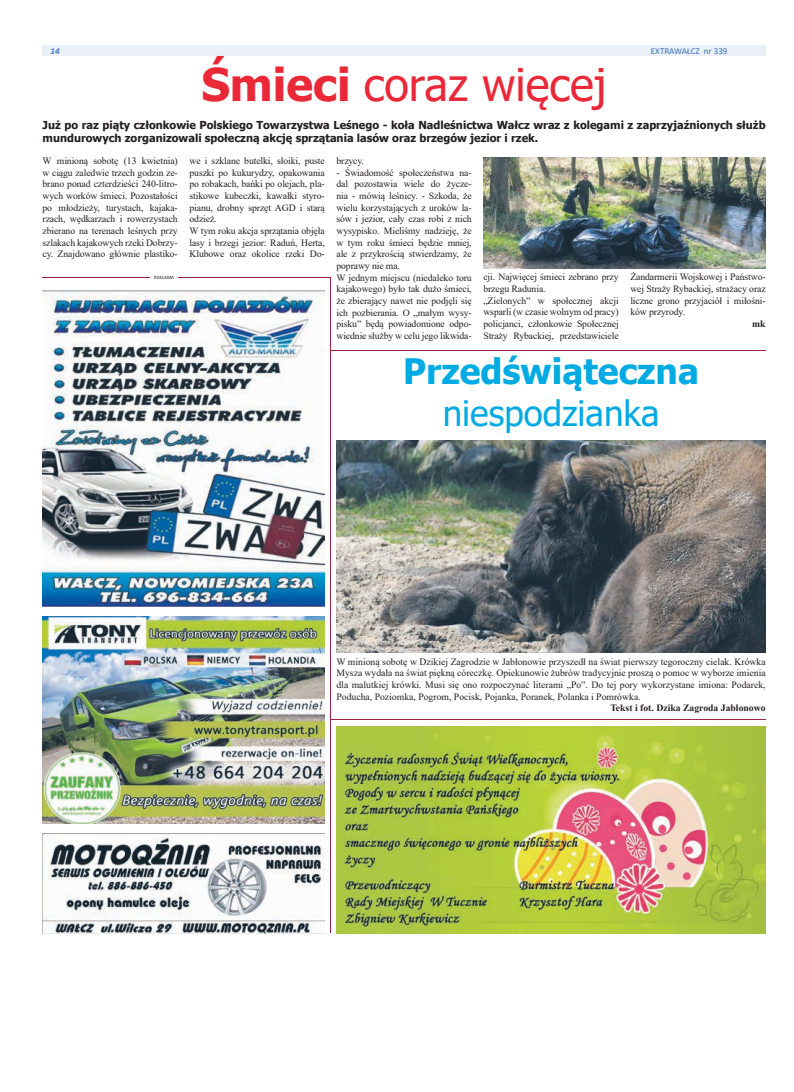
<style>
.page{position:relative;width:794px;height:1092px;background:#fff}
.page>*{position:absolute;margin:0;border:0;box-sizing:border-box;transform-origin:0 0}
.t1{font:45px "Tahoma";color:#ea2938}
.t2{font:700 35px "Tahoma";color:#00aae3}
.t3{font:35px "Tahoma";color:#00aae3}
.t4{font:700 11px/13.2px "Tahoma";color:#231f20}
.t5{font:9.7px/11.6px "Times New Roman";letter-spacing:-.01em;color:#231f20;text-align:justify}
.t6{font:700 9.7px "Times New Roman";color:#231f20}
.t7{font:9px "Calibri";color:#3d72b6}
.t8{font:italic 700 9px "Calibri";color:#4d75bb}
.t9{font:5px "Calibri";color:#231f20}
.s1{font-weight:700}
</style>
<div class="page">
<div style="left:43px;top:45px;width:722px;height:11px;background:#eaeff8"></div>
<img style="left:43px;top:617px;width:282px;height:206px">
<img style="left:43px;top:290px;width:282px;height:316px">
<img style="left:43px;top:833px;width:281px;height:100px">
<hr style="left:330px;top:277px;width:1px;height:656px;background:#a02540">
<hr style="left:43px;top:277px;width:288px;height:1px;background:#a02540">
<div style="left:151px;top:275px;width:27px;height:5px;background:#fff"></div>
<hr style="left:331px;top:719px;width:434px;height:1px;background:#a02540">
<img style="left:336px;top:726px;width:429px;height:207px">
<img style="left:483px;top:157px;width:282px;height:111px">
<hr style="left:330px;top:350px;width:435px;height:1px;background:#a02540">
<img style="left:336px;top:440px;width:429px;height:212px">
<p class="t8" style="left:50px;top:44px;width:11px">14</p>
<p class="t7" style="left:651px;top:44px;width:78px">EXTRAWAŁCZ nr 339</p>
<h1 class="t1" style="left:201px;top:55px;width:406px"><span class="s1">Śmieci</span> coraz więcej</h1>
<p class="t4" style="left:43px;top:119px;width:724px">Już po raz piąty członkowie Polskiego Towarzystwa Leśnego - koła Nadleśnictwa Wałcz wraz z kolegami z zaprzyjaźnionych służb mundurowych zorganizowali społeczną akcję sprzątania lasów oraz brzegów jezior i rzek.</p>
<p class="t5" style="left:43px;top:155px;width:137px">W minioną sobotę (13 kwietnia) w ciągu zaledwie trzech godzin ze&shy;brano ponad czterdzieści 240-litro&shy;wych worków śmieci. Pozostałości po młodzieży, turystach, kajaka&shy;rzach, wędkarzach i rowerzystach zbierano na terenach leśnych przy szlakach kajakowych rzeki Dobrzy&shy;cy. Znajdowano głównie plastiko-</p>
<p class="t5" style="left:189px;top:155px;width:137px;text-align:left">we i szklane butelki, słoiki, puste puszki po kukurydzy, opakowania po robakach, bańki po olejach, pla&shy;stikowe kubeczki, kawałki styro&shy;pianu, drobny sprzęt AGD i starą odzież.<br>W tym roku akcja sprzątania objęła lasy i brzegi jezior: Raduń, Herta,<br>Klubowe oraz okolice rzeki Do-</p>
<p class="t5" style="left:336px;top:155px;width:29px">brzycy.</p>
<p class="t5" style="left:336px;top:166px;width:137px;text-align:left">- Świadomość społeczeństwa na&shy;dal pozostawia wiele do życze&shy;nia - mówią leśnicy. - Szkoda, że wielu korzystających z uroków la&shy;sów i jezior, cały czas robi z nich wysypisko. Mieliśmy nadzieję, że w tym roku śmieci będzie mniej, ale z przykrością stwierdzamy, że poprawy nie ma.<br>W jednym miejscu (niedaleko toru kajakowego) było tak dużo śmieci, że zbierający nawet nie podjęli się ich pozbierania. O „małym wysy&shy;pisku” będą powiadomione odpo&shy;wiednie służby w celu jego likwida-</p>
<p class="t5" style="left:483px;top:271px;width:137px;text-align:left">cji. Najwięcej śmieci zebrano przy brzegu Radunia.<br>„Zielonych” w społecznej akcji wsparli (w czasie wolnym od pracy) policjanci, członkowie Społecznej<br>Straży Rybackiej, przedstawiciele</p>
<p class="t5" style="left:630px;top:271px;width:137px">Żandarmerii Wojskowej i Państwo&shy;wej Straży Rybackiej, strażacy oraz liczne grono przyjaciół i miłośni&shy;ków przyrody.</p>
<p class="t9" style="left:154px;top:274px;width:21px">REKLAMA</p>
<p class="t6" style="left:752px;top:317px;width:15px">mk</p>
<h2 class="t2" style="left:403px;top:347px;width:297px">Przedświąteczna</h2>
<h2 class="t3" style="left:443px;top:390px;width:218px">niespodzianka</h2>
<p class="t5" style="left:336px;top:655px;width:431px">W minioną sobotę w Dzikiej Zagrodzie w Jabłonowie przyszedł na świat pierwszy tegoroczny cielak. Krówka Mysza wydała na świat piękną córeczkę. Opiekunowie żubrów tradycyjnie proszą o pomoc w wyborze imienia dla malutkiej krówki. Musi się ono rozpoczynać literami „Po”. Do tej pory wykorzystane imiona: Podarek, Poducha, Poziomka, Pogrom, Pocisk, Pojanka, Poranek, Polanka i Pomrówka.</p>
<p class="t6" style="left:610px;top:701px;width:157px">Tekst i fot. Dzika Zagroda Jabłonowo</p>
</div>
